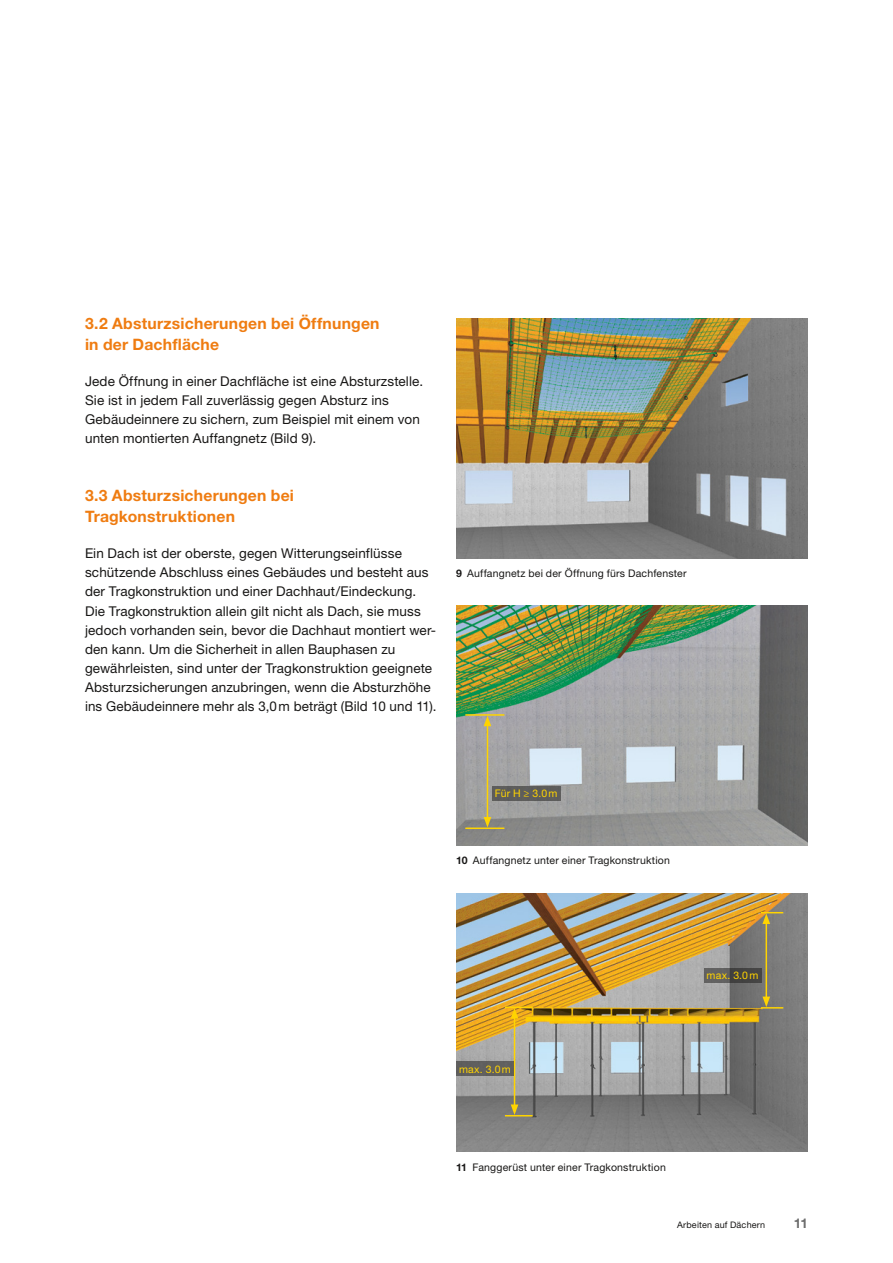
<style>
.page{position:relative;width:893px;height:1263px;background:#fff}
.page>*{position:absolute;margin:0;border:0;box-sizing:border-box;transform-origin:0 0}
.t1{font:700 15.75px/21.3px "Helvetica Neue LT Std";letter-spacing:.015em;color:#ef7c11}
.t2{font:13.5px/19.2px "Helvetica Neue LT Std";letter-spacing:.01em;color:#181716}
.t3{font:700 13.5px "Helvetica Neue LT Std";color:#6e6e6e}
.t4{font:10.5px "Helvetica Neue LT Std";letter-spacing:.02em;color:#181716}
.t5{font:10.5px "Helvetica Neue LT Std";letter-spacing:.045em;color:#ffd400}
.t6{font:9px "Helvetica Neue LT Std";letter-spacing:.025em;color:#181716}
.s1{font-weight:700}
</style>
<div class="page">
<img style="left:456px;top:319px;width:352px;height:239px">
<img style="left:456px;top:893px;width:352px;height:258px">
<hr style="left:514px;top:1016px;width:1px;height:91px;background:#ffd400">
<svg style="left:511px;top:1008px;width:7px;height:10px"></svg>
<hr style="left:766px;top:922px;width:1px;height:77px;background:#ffd400">
<hr style="left:505px;top:1006px;width:28px;height:2px;background:#ffd400">
<svg style="left:761px;top:912px;width:22px;height:12px"></svg>
<svg style="left:505px;top:1104px;width:28px;height:12px"></svg>
<svg style="left:761px;top:996px;width:22px;height:12px"></svg>
<svg style="left:704px;top:968px;width:57px;height:14px"></svg>
<div style="left:456px;top:1061px;width:58px;height:15px;background:#605f5f"></div>
<img style="left:456px;top:606px;width:352px;height:239px">
<hr style="left:487px;top:724px;width:1px;height:95px;background:#ffd400">
<svg style="left:484px;top:817px;width:7px;height:10px"></svg>
<svg style="left:484px;top:716px;width:7px;height:10px"></svg>
<hr style="left:465px;top:714px;width:39px;height:2px;background:#ffd400">
<hr style="left:465px;top:827px;width:39px;height:2px;background:#ffd400">
<div style="left:492px;top:786px;width:68px;height:15px;background:#5d5d5c"></div>
<p class="t1" style="left:85px;top:312px;width:296px">3.2 Absturzsicherungen bei Öffnungen in der Dachfläche</p>
<p class="t2" style="left:85px;top:371px;width:340px">Jede Öffnung in einer Dachfläche ist eine Absturzstelle.<br>Sie ist in jedem Fall zuverlässig gegen Absturz ins Gebäudeinnere zu sichern, zum Beispiel mit einem von unten montierten Auffangnetz (Bild 9).</p>
<p class="t1" style="left:85px;top:484px;width:210px">3.3 Absturzsicherungen bei<br>Tragkonstruktionen</p>
<p class="t2" style="left:85px;top:543px;width:353px">Ein Dach ist der oberste, gegen Witterungseinflüsse schützende Abschluss eines Gebäudes und besteht aus der Tragkonstruktion und einer Dachhaut/Eindeckung.<br>Die Tragkonstruktion allein gilt nicht als Dach, sie muss jedoch vorhanden sein, bevor die Dachhaut montiert wer&shy;den kann. Um die Sicherheit in allen Bauphasen zu gewährleisten, sind unter der Tragkonstruktion geeignete Absturzsicherungen anzubringen, wenn die Absturzhöhe ins Gebäudeinnere mehr als 3,0m beträgt (Bild 10 und 11).</p>
<p class="t4" style="left:456px;top:567px;width:232px"><span class="s1">9</span> Auffangnetz bei der Öffnung fürs Dachfenster</p>
<p class="t5" style="left:495px;top:787px;width:64px">Für H ≥ 3.0m</p>
<p class="t4" style="left:456px;top:854px;width:215px"><span class="s1">10</span> Auffangnetz unter einer Tragkonstruktion</p>
<p class="t5" style="left:459px;top:1062px;width:53px">max. 3.0m</p>
<p class="t5" style="left:707px;top:969px;width:53px">max. 3.0m</p>
<p class="t4" style="left:456px;top:1160px;width:211px"><span class="s1">11</span> Fanggerüst unter einer Tragkonstruktion</p>
<p class="t6" style="left:677px;top:1219px;width:90px">Arbeiten auf Dächern</p>
<p class="t3" style="left:794px;top:1215px;width:16px">11</p>
</div>
